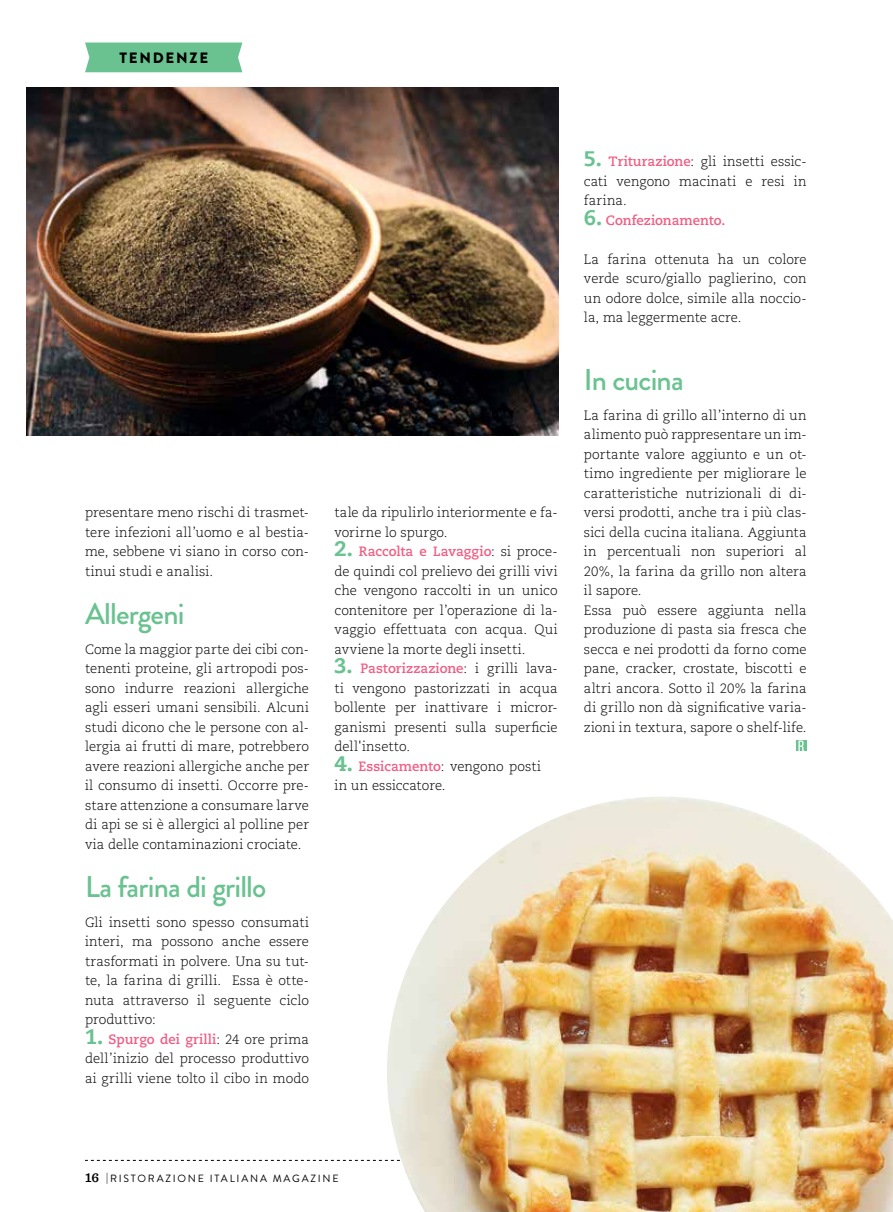
<style>
.page{position:relative;width:893px;height:1212px;background:#fff}
.page>*{position:absolute;margin:0;border:0;box-sizing:border-box;transform-origin:0 0}
.t1{font:500 30px "Brandon Grotesque";letter-spacing:-.03em;color:#6ac290}
.t2{font:900 15px "Brandon Grotesque";letter-spacing:.12em;color:#000}
.t3{font:300 13.5px/19.5px "Caecilia LT Std";letter-spacing:.005em;color:#000}
.t4{font:10.5px "Brandon Grotesque";letter-spacing:.17em;color:#000}
.s1{font-weight:800;font-size:21px;color:#6ac290}
.s2{font-weight:700;color:#f15d83}
.s3{font-family:"Sentinel";font-weight:600;font-size:13.5px}
</style>
<div class="page">
<svg style="left:85px;top:1160px;width:302px;height:1px"></svg>
<div style="left:796px;top:740px;width:11px;height:11px;background:#6ac290"></div>
<svg style="left:798px;top:740px;width:6px;height:11px"></svg>
<div style="left:85px;top:43px;width:157px;height:29px;background:#6ac290"></div>
<img style="left:27px;top:87px;width:531px;height:349px">
<img style="left:387px;top:796px;width:505px;height:416px">
<p class="t2" style="left:119px;top:47px;width:90px">TENDENZE</p>
<p class="t3" style="left:85px;top:503px;width:225px;text-align:justify">presentare meno rischi di trasmet&shy;tere infezioni all’uomo e al bestia&shy;me, sebbene vi siano in corso con&shy;tinui studi e analisi.</p>
<h1 class="t1" style="left:85px;top:592px;width:101px">Allergeni</h1>
<p class="t3" style="left:85px;top:639px;width:225px;text-align:justify">Come la maggior parte dei cibi con&shy;tenenti proteine, gli artropodi pos&shy;sono indurre reazioni allergiche agli esseri umani sensibili. Alcuni studi dicono che le persone con al&shy;lergia ai frutti di mare, potrebbero avere reazioni allergiche anche per il consumo di insetti. Occorre pre&shy;stare attenzione a consumare larve di api se si è allergici al polline per via delle contaminazioni crociate.</p>
<h1 class="t1" style="left:85px;top:865px;width:183px">La farina di grillo</h1>
<p class="t3" style="left:85px;top:912px;width:225px">Gli insetti sono spesso consumati interi, ma possono anche essere trasformati in polvere. Una su tut&shy;te, la farina di grilli. Essa è otte&shy;nuta attraverso il seguente ciclo produttivo:<br><span class="s1">1 .</span> <span class="s2">Spurgo dei grilli</span>: 24 ore prima dell’inizio del processo produttivo ai grilli viene tolto il cibo in modo</p>
<p class="t3" style="left:334px;top:503px;width:225px">tale da ripulirlo interiormente e fa&shy;vorirne lo spurgo.<br><span class="s1">2 .</span> <span class="s2">Raccolta e Lavaggio</span>: si proce&shy;de quindi col prelievo dei grilli vivi che vengono raccolti in un unico contenitore per l’operazione di la&shy;vaggio effettuata con acqua. Qui avviene la morte degli insetti.<br><span class="s1">3 .</span> <span class="s2">Pastorizzazione</span>: i grilli lava&shy;ti vengono pastorizzati in acqua bollente per inattivare i micror&shy;ganismi presenti sulla superficie dell'insetto.<br><span class="s1">4 .</span> <span class="s2">Essicamento</span>: vengono posti<br>in un essiccatore.</p>
<p class="t3" style="left:584px;top:152px;width:224px"><span class="s1">5 .</span> <span class="s2">Triturazione</span>: gli insetti essic&shy;cati vengono macinati e resi in farina.<br><span class="s1">6 .</span> <span class="s2">Confezionamento.</span></p>
<p class="t3" style="left:584px;top:249px;width:224px;text-align:justify">La farina ottenuta ha un colore verde scuro/giallo paglierino, con un odore dolce, simile alla noccio&shy;la, ma leggermente acre.</p>
<h1 class="t1" style="left:584px;top:358px;width:101px">In cucina</h1>
<p class="t3" style="left:584px;top:405px;width:224px">La farina di grillo all’interno di un alimento può rappresentare un im&shy;portante valore aggiunto e un ot&shy;timo ingrediente per migliorare le caratteristiche nutrizionali di di&shy;versi prodotti, anche tra i più clas&shy;sici della cucina italiana. Aggiunta in percentuali non superiori al 20%, la farina da grillo non altera il sapore.<br>Essa può essere aggiunta nella produzione di pasta sia fresca che secca e nei prodotti da forno come pane, cracker, crostate, biscotti e altri ancora. Sotto il 20% la farina di grillo non dà significative varia&shy;zioni in textura, sapore o shelf-life.</p>
<p class="t4" style="left:85px;top:1171px;width:255px"><span class="s3">16</span> |RISTORAZIONE ITALIANA MAGAZINE</p>
</div>
